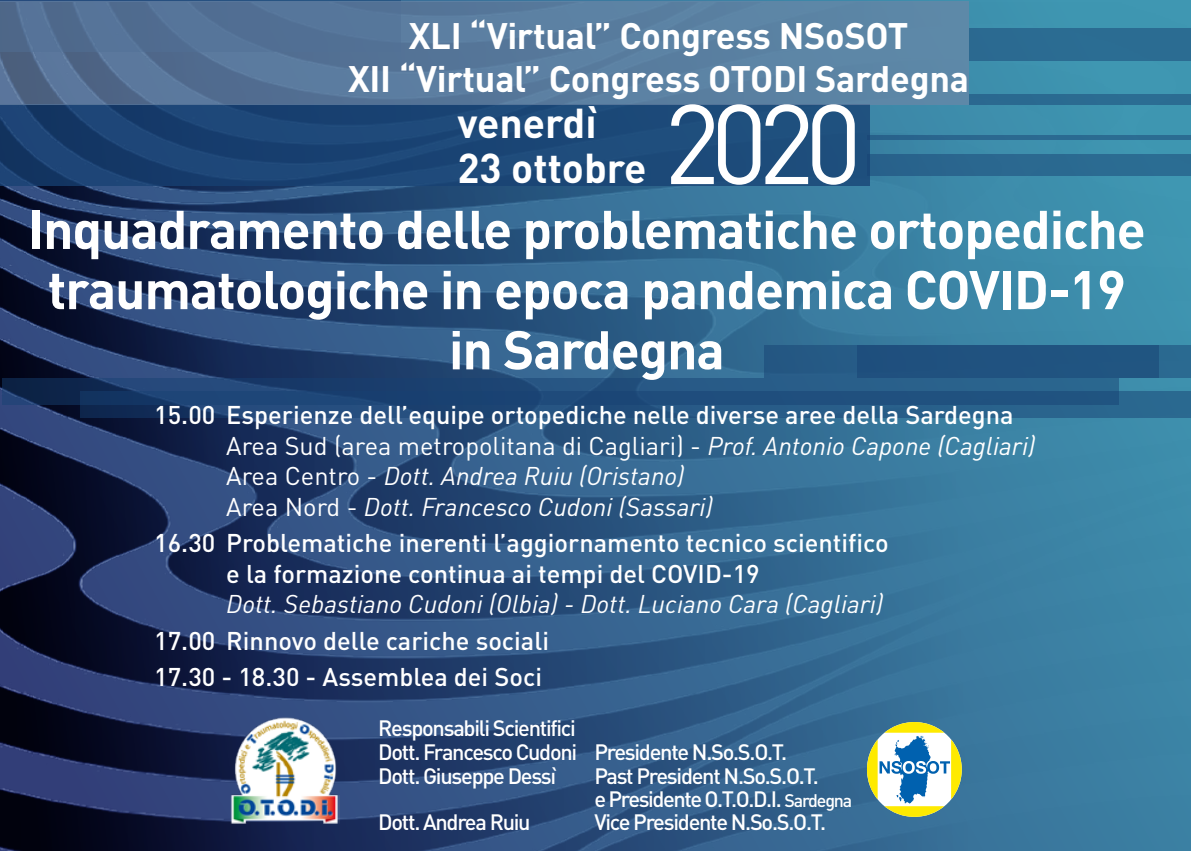
<style>
.page{position:relative;width:1191px;height:851px;background:#fff}
.page>*{position:absolute;margin:0;border:0;box-sizing:border-box;transform-origin:0 0}
.t1{font:111px "DIN";color:#fff}
.t2{font:700 53.6px/60.2px "DIN";letter-spacing:-.02em;color:#fff;text-align:center}
.t3{font:700 41.2px/45.4px "DIN";color:#fff}
.t4{font:700 36.4px/43.8px "DIN";letter-spacing:-.01em;color:#fff;text-align:center}
.t5{font:italic 25.4px/30.4px "DIN";color:#fff}
.t6{font:500 25.4px/30.4px "DIN";color:#fff}
.t7{font:500 22px/23.8px "DIN";letter-spacing:-.06em;color:#fff}
.s1{font-weight:500;font-style:normal}
.s2{font-style:normal}
.s3{font-size:18px}
</style>
<div class="page">
<img style="left:313px;top:3px;width:878px;height:847px">
<img style="left:0;top:185px;width:313px;height:665px">
<div style="left:0;top:104px;width:869px;height:81px;background:linear-gradient(to right,#193d6d,#1f507f)"></div>
<svg style="left:3px;top:378px;width:1116px;height:26px;background:#204b77"></svg>
<svg style="left:81px;top:391px;width:1110px;height:27px;background:#204d7b"></svg>
<div style="left:867px;top:154px;width:324px;height:21px;background:#2a6990"></div>
<div style="left:867px;top:135px;width:324px;height:5px;background:#2b6990"></div>
<div style="left:969px;top:94px;width:222px;height:10px;background:#2b6b91"></div>
<div style="left:969px;top:29px;width:222px;height:32px;background:#2b6c92"></div>
<div style="left:857px;top:345px;width:334px;height:33px;background:#2b6a91"></div>
<div style="left:764px;top:345px;width:395px;height:33px;background:#205380"></div>
<svg style="left:0;top:1px;width:969px;height:103px;background:#577a9c"></svg>
<img style="left:229px;top:717px;width:110px;height:106px">
<svg style="left:867px;top:722px;width:94px;height:94px"></svg>
<h3 class="t4" style="left:348px;top:12px;width:622px">XLI “Virtual” Congress NSoSOT<br>XII “Virtual” Congress OTODI Sardegna</h3>
<h1 class="t1" style="left:663px;top:75px;width:200px">2020</h1>
<h3 class="t3" style="left:457px;top:98px;width:191px">venerdì<br>23 ottobre</h3>
<h2 class="t2" style="left:28px;top:197px;width:1119px">Inquadramento delle problematiche ortopediche traumatologiche in epoca pandemica COVID-19 in Sardegna</h2>
<p class="t5" style="left:226px;top:399px;width:810px;text-indent:-72px"><span class="s1">15.00 Esperienze dell’equipe ortopediche nelle diverse aree della Sardegna </span><span class="s2">Area Sud (area metropolitana di Cagliari) -</span> Prof. Antonio Capone (Cagliari)<br><span class="s2">Area Centro -</span> Dott. Andrea Ruiu (Oristano)<br><span class="s2">Area Nord -</span> Dott. Francesco Cudoni (Sassari)</p>
<p class="t6" style="left:226px;top:527px;width:664px;text-indent:-72px">16.30 Problematiche inerenti l’aggiornamento tecnico scientifico e la formazione continua ai tempi del COVID-19</p>
<p class="t5" style="left:226px;top:588px;width:658px">Dott. Sebastiano Cudoni (Olbia) - Dott. Luciano Cara (Cagliari)</p>
<p class="t6" style="left:154px;top:621px;width:396px;line-height:36.4px">17.00 Rinnovo delle cariche sociali<br>17.30 - 18.30 - Assemblea dei Soci</p>
<p class="t7" style="left:378px;top:715px;width:410px">Responsabili Scientifici<br>Dott. Francesco Cudoni Presidente N.So.S.O.T.<br>Dott. Giuseppe Dessì</p>
<p class="t7" style="left:594px;top:764px;width:259px;line-height:22.4px">Past President N.So.S.O.T.<br>e Presidente O.T.O.D.I. <span class="s3">Sardegna</span></p>
<p class="t7" style="left:378px;top:809px;width:154px">Dott. Andrea Ruiu</p>
<p class="t7" style="left:594px;top:809px;width:233px">Vice Presidente N.So.S.O.T.</p>
</div>
